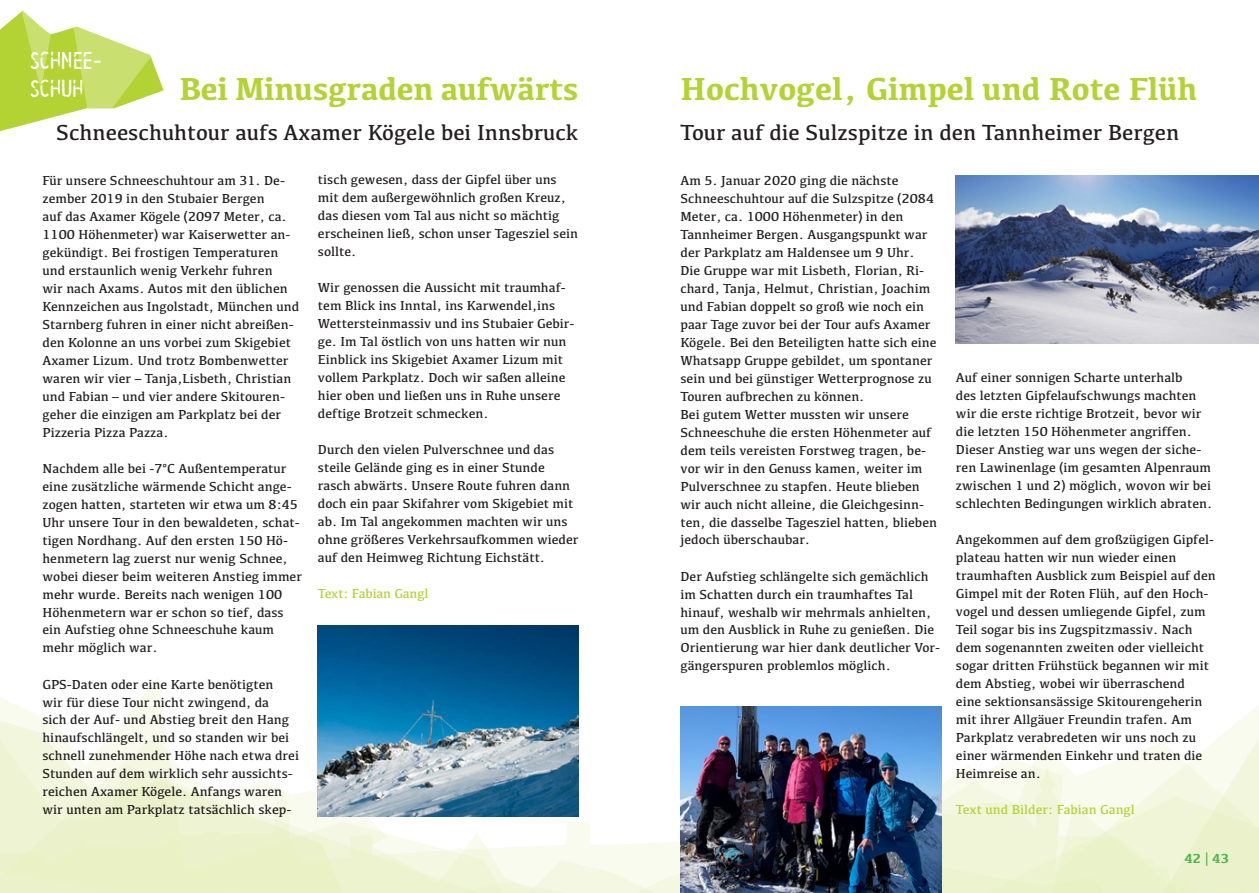
<style>
.page{position:relative;width:1259px;height:893px;background:#fff}
.page>*{position:absolute;margin:0;border:0;box-sizing:border-box;transform-origin:0 0}
.t1{font:700 33px "Kefa";letter-spacing:-.005em;color:#b3d234}
.t2{font:24.45px/28.2px "Bevel Broken";letter-spacing:-.01em;color:#fff}
.t3{font:22.5px "Kefa";color:#231f20}
.t4{font:13.5px/18px "Kefa";color:#231f20}
.t5{font:13.5px "Kefa";color:#b3d234}
.t6{font:700 13.5px "Kefa";color:#4cb848}
</style>
<div class="page">
<svg style="left:0;top:650px;width:390px;height:243px"></svg>
<svg style="left:0;top:704px;width:352px;height:189px"></svg>
<svg style="left:390px;top:796px;width:290px;height:97px"></svg>
<svg style="left:941px;top:717px;width:318px;height:176px"></svg>
<img style="left:318px;top:626px;width:260px;height:190px">
<img style="left:956px;top:176px;width:303px;height:167px">
<img style="left:680px;top:707px;width:261px;height:186px">
<svg style="left:0;top:11px;width:164px;height:121px"></svg>
<h2 class="t2" style="left:30px;top:46px;width:74px">SCHNEE-<br>SCHUH</h2>
<h1 class="t1" style="left:179px;top:66px;width:401px">Bei Minusgraden aufwärts</h1>
<h3 class="t3" style="left:56px;top:118px;width:523px">Schneeschuhtour aufs Axamer Kögele bei Innsbruck</h3>
<p class="t4" style="left:43px;top:171px;width:258px">Für unsere Schneeschuhtour am 31. De&shy;zember 2019 in den Stubaier Bergen<br>auf das Axamer Kögele (2097 Meter, ca.<br>1100 Höhenmeter) war Kaiserwetter an&shy;gekündigt. Bei frostigen Temperaturen und erstaunlich wenig Verkehr fuhren<br>wir nach Axams. Autos mit den üblichen Kennzeichen aus Ingolstadt, München und Starnberg fuhren in einer nicht abreißen&shy;den Kolonne an uns vorbei zum Skigebiet Axamer Lizum. Und trotz Bombenwetter waren wir vier – Tanja,Lisbeth, Christian und Fabian – und vier andere Skitouren&shy;geher die einzigen am Parkplatz bei der Pizzeria Pizza Pazza.</p>
<p class="t4" style="left:43px;top:459px;width:261px">Nachdem alle bei -7°C Außentemperatur eine zusätzliche wärmende Schicht ange&shy;zogen hatten, starteten wir etwa um 8:45<br>Uhr unsere Tour in den bewaldeten, schat&shy;tigen Nordhang. Auf den ersten 150 Hö&shy;henmetern lag zuerst nur wenig Schnee, wobei dieser beim weiteren Anstieg immer mehr wurde. Bereits nach wenigen 100<br>Höhenmetern war er schon so tief, dass ein Aufstieg ohne Schneeschuhe kaum mehr möglich war.</p>
<p class="t4" style="left:43px;top:675px;width:258px">GPS-Daten oder eine Karte benötigten<br>wir für diese Tour nicht zwingend, da<br>sich der Auf- und Abstieg breit den Hang hinaufschlängelt, und so standen wir bei schnell zunehmender Höhe nach etwa drei Stunden auf dem wirklich sehr aussichts&shy;reichen Axamer Kögele. Anfangs waren wir unten am Parkplatz tatsächlich skep-</p>
<p class="t4" style="left:318px;top:170px;width:262px">tisch gewesen, dass der Gipfel über uns mit dem außergewöhnlich großen Kreuz, das diesen vom Tal aus nicht so mächtig erscheinen ließ, schon unser Tagesziel sein sollte.</p>
<p class="t4" style="left:318px;top:278px;width:258px">Wir genossen die Aussicht mit traumhaf&shy;tem Blick ins Inntal, ins Karwendel,ins Wettersteinmassiv und ins Stubaier Gebir&shy;ge. Im Tal östlich von uns hatten wir nun Einblick ins Skigebiet Axamer Lizum mit vollem Parkplatz. Doch wir saßen alleine hier oben und ließen uns in Ruhe unsere deftige Brotzeit schmecken.</p>
<p class="t4" style="left:318px;top:440px;width:262px">Durch den vielen Pulverschnee und das steile Gelände ging es in einer Stunde rasch abwärts. Unsere Route fuhren dann doch ein paar Skifahrer vom Skigebiet mit ab. Im Tal angekommen machten wir uns ohne größeres Verkehrsaufkommen wieder auf den Heimweg Richtung Eichstätt.</p>
<p class="t5" style="left:318px;top:585px;width:112px">Text: Fabian Gangl</p>
<h1 class="t1" style="left:680px;top:67px;width:518px">Hochvogel, Gimpel und Rote Flüh</h1>
<h3 class="t3" style="left:680px;top:118px;width:500px">Tour auf die Sulzspitze in den Tannheimer Bergen</h3>
<p class="t4" style="left:680px;top:171px;width:258px">Am 5. Januar 2020 ging die nächste Schneeschuhtour auf die Sulzspitze (2084<br>Meter, ca. 1000 Höhenmeter) in den Tannheimer Bergen. Ausgangspunkt war der Parkplatz am Haldensee um 9 Uhr.<br>Die Gruppe war mit Lisbeth, Florian, Ri&shy;chard, Tanja, Helmut, Christian, Joachim und Fabian doppelt so groß wie noch ein paar Tage zuvor bei der Tour aufs Axamer Kögele. Bei den Beteiligten hatte sich eine Whatsapp Gruppe gebildet, um spontaner sein und bei günstiger Wetterprognose zu Touren aufbrechen zu können.<br>Bei gutem Wetter mussten wir unsere Schneeschuhe die ersten Höhenmeter auf dem teils vereisten Forstweg tragen, be&shy;vor wir in den Genuss kamen, weiter im Pulverschnee zu stapfen. Heute blieben wir auch nicht alleine, die Gleichgesinn&shy;ten, die dasselbe Tagesziel hatten, blieben jedoch überschaubar.</p>
<p class="t4" style="left:680px;top:567px;width:261px">Der Aufstieg schlängelte sich gemächlich im Schatten durch ein traumhaftes Tal hinauf, weshalb wir mehrmals anhielten, um den Ausblick in Ruhe zu genießen. Die Orientierung war hier dank deutlicher Vor&shy;gängerspuren problemlos möglich.</p>
<p class="t4" style="left:956px;top:369px;width:258px">Auf einer sonnigen Scharte unterhalb<br>des letzten Gipfelaufschwungs machten wir die erste richtige Brotzeit, bevor wir die letzten 150 Höhenmeter angriffen.<br>Dieser Anstieg war uns wegen der siche&shy;ren Lawinenlage (im gesamten Alpenraum zwischen 1 und 2) möglich, wovon wir bei schlechten Bedingungen wirklich abraten.</p>
<p class="t4" style="left:956px;top:530px;width:261px">Angekommen auf dem großzügigen Gipfel&shy;plateau hatten wir nun wieder einen traumhaften Ausblick zum Beispiel auf den Gimpel mit der Roten Flüh, auf den Hoch&shy;vogel und dessen umliegende Gipfel, zum Teil sogar bis ins Zugspitzmassiv. Nach dem sogenannten zweiten oder vielleicht sogar dritten Frühstück begannen wir mit dem Abstieg, wobei wir überraschend<br>eine sektionsansässige Skitourengeherin mit ihrer Allgäuer Freundin trafen. Am Parkplatz verabredeten wir uns noch zu einer wärmenden Einkehr und traten die Heimreise an.</p>
<p class="t5" style="left:956px;top:801px;width:180px">Text und Bilder: Fabian Gangl</p>
<p class="t6" style="left:1184px;top:850px;width:46px">42 | 43</p>
</div>
